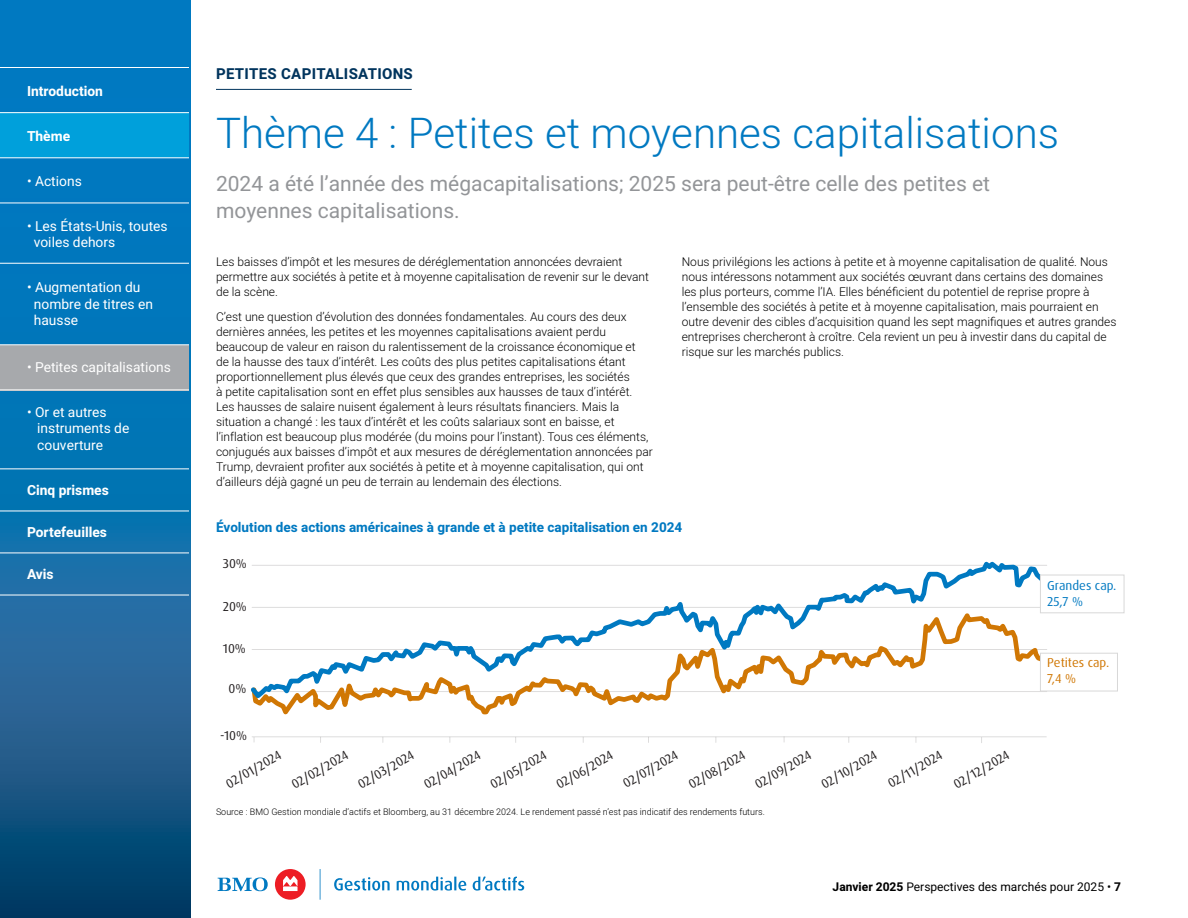
<style>
.page{position:relative;width:1188px;height:918px;background:#fff}
.page>*{position:absolute;margin:0;border:0;box-sizing:border-box;transform-origin:0 0}
.Heading_1{font:300 42px "Heebo";color:#0079c1}
.Paragraph_1{font:21px/27px "Heebo";color:#939598}
.Heading_2{font:700 15px "Heebo";letter-spacing:.02em;color:#00345d}
.t1{font:13.8px "Heebo";color:#fff}
.t2{font:700 13.8px "Heebo";color:#fff}
.t3{font:700 13.5px "Heebo";color:#0079c1}
.t4{font:12.9px "Dax Pro";color:#231f20}
.t5{font:12.9px/15.5px "Dax Pro";color:#0079c1}
.t6{font:12.9px/15.5px "Dax Pro";color:#d07704}
.t7{font:300 12px/15px "Heebo";color:#000}
.t8{font:12px "Heebo";color:#000}
.t9{font:300 9px "Heebo";color:#000}
.s1{font-weight:700}
</style>
<div class="page">
<div style="left:275px;top:869px;width:31px;height:31px;background:#ed1d24;border-radius:50%"></div>
<svg style="left:283px;top:876px;width:15px;height:15px"></svg>
<svg style="left:320px;top:869px;width:1px;height:31px"></svg>
<svg style="left:218px;top:877px;width:50px;height:14px"></svg>
<svg style="left:334px;top:877px;width:56px;height:14px"></svg>
<svg style="left:473px;top:876px;width:51px;height:15px"></svg>
<svg style="left:397px;top:877px;width:69px;height:14px"></svg>
<svg style="left:0;top:0;width:190px;height:918px;background:#0d6ba6"></svg>
<hr style="left:216px;top:89px;width:196px;height:1px;background:#00345d">
<hr style="left:252px;top:736px;width:795px;height:1px;background:#231f20">
<svg style="left:253px;top:702px;width:386px;height:13px"></svg>
<svg style="left:251px;top:561px;width:803px;height:141px"></svg>
<div style="left:1040px;top:575px;width:84px;height:38px;background:#fff"></div>
<div style="left:1040px;top:575px;width:84px;height:38px;border:1px solid #d8d8d8"></div>
<div style="left:1040px;top:653px;width:77px;height:38px;background:#fff"></div>
<div style="left:1040px;top:653px;width:78px;height:38px;border:1px solid #d8d8d8"></div>
<hr style="left:0;top:67px;width:189px;height:1px;background:#fff">
<div style="left:0;top:112px;width:189px;height:46px;background:#00a0db"></div>
<div style="left:0;top:345px;width:189px;height:45px;background:#a7a9ac"></div>
<hr style="left:0;top:112px;width:189px;height:1px;background:#fff">
<hr style="left:0;top:158px;width:189px;height:1px;background:#fff">
<hr style="left:0;top:203px;width:189px;height:1px;background:#fff">
<hr style="left:0;top:390px;width:189px;height:1px;background:#fff">
<hr style="left:0;top:553px;width:189px;height:1px;background:#fff">
<hr style="left:0;top:595px;width:189px;height:1px;background:#fff">
<hr style="left:0;top:263px;width:189px;height:1px;background:#fff">
<hr style="left:0;top:345px;width:189px;height:1px;background:#fff">
<hr style="left:0;top:469px;width:189px;height:1px;background:#fff">
<hr style="left:0;top:511px;width:189px;height:1px;background:#fff">
<p class="t2" style="left:27px;top:81px;width:77px">Introduction</p>
<p class="t2" style="left:27px;top:126px;width:45px">Thème</p>
<p class="t1" style="left:27px;top:171px;width:56px">• Actions</p>
<p class="t1" style="left:27px;top:216px;width:142px">• Les États-Unis, toutes</p>
<p class="t1" style="left:34px;top:233px;width:83px">voiles dehors</p>
<p class="t1" style="left:27px;top:278px;width:115px">• Augmentation du</p>
<p class="t1" style="left:34px;top:294px;width:121px">nombre de titres en</p>
<p class="t1" style="left:34px;top:311px;width:46px">hausse</p>
<p class="t1" style="left:27px;top:357px;width:146px">• Petites capitalisations</p>
<p class="t1" style="left:27px;top:402px;width:81px">• Or et autres</p>
<p class="t1" style="left:37px;top:419px;width:94px">instruments de</p>
<p class="t1" style="left:37px;top:435px;width:67px">couverture</p>
<p class="t2" style="left:27px;top:480px;width:83px">Cinq prismes</p>
<p class="t2" style="left:27px;top:522px;width:82px">Portefeuilles</p>
<p class="t2" style="left:27px;top:564px;width:28px">Avis</p>
<p class="Heading_2" style="left:216px;top:63px;width:198px">PETITES CAPITALISATIONS</p>
<p class="Heading_1" style="left:216px;top:104px;width:845px">Thème 4 : Petites et moyennes capitalisations</p>
<p class="Paragraph_1" style="left:216px;top:170px;width:776px">2024 a été l’année des mégacapitalisations; 2025 sera peut-être celle des petites et moyennes capitalisations.</p>
<p class="t7" style="left:216px;top:254px;width:435px">Les baisses d’impôt et les mesures de déréglementation annoncées devraient permettre aux sociétés à petite et à moyenne capitalisation de revenir sur le devant de la scène.</p>
<p class="t7" style="left:216px;top:310px;width:438px">C’est une question d’évolution des données fondamentales. Au cours des deux dernières années, les petites et les moyennes capitalisations avaient perdu beaucoup de valeur en raison du ralentissement de la croissance économique et<br>de la hausse des taux d’intérêt. Les coûts des plus petites capitalisations étant proportionnellement plus élevés que ceux des grandes entreprises, les sociétés<br>à petite capitalisation sont en effet plus sensibles aux hausses de taux d’intérêt.<br>Les hausses de salaire nuisent également à leurs résultats financiers. Mais la situation a changé : les taux d’intérêt et les coûts salariaux sont en baisse, et l’inflation est beaucoup plus modérée (du moins pour l’instant). Tous ces éléments, conjugués aux baisses d’impôt et aux mesures de déréglementation annoncées par Trump, devraient profiter aux sociétés à petite et à moyenne capitalisation, qui ont d’ailleurs déjà gagné un peu de terrain au lendemain des élections.</p>
<p class="t7" style="left:682px;top:254px;width:436px">Nous privilégions les actions à petite et à moyenne capitalisation de qualité. Nous nous intéressons notamment aux sociétés œuvrant dans certains des domaines les plus porteurs, comme l’IA. Elles bénéficient du potentiel de reprise propre à l’ensemble des sociétés à petite et à moyenne capitalisation, mais pourraient en outre devenir des cibles d’acquisition quand les sept magnifiques et autres grandes entreprises chercheront à croître. Cela revient un peu à investir dans du capital de risque sur les marchés publics.</p>
<p class="t3" style="left:216px;top:517px;width:468px">Évolution des actions américaines à grande et à petite capitalisation en 2024</p>
<p class="t4" style="left:223px;top:556px;width:26px">30%</p>
<p class="t4" style="left:223px;top:598px;width:26px">20%</p>
<p class="t4" style="left:223px;top:640px;width:25px">10%</p>
<p class="t4" style="left:228px;top:680px;width:19px">0%</p>
<p class="t4" style="left:220px;top:727px;width:29px">-10%</p>
<p class="t4" style="left:223px;top:778px;width:63px;rotate:-30deg">02/01/2024</p>
<p class="t4" style="left:288px;top:778px;width:64px;rotate:-30deg">02/02/2024</p>
<p class="t4" style="left:355px;top:778px;width:64px;rotate:-30deg">02/03/2024</p>
<p class="t4" style="left:421px;top:778px;width:64px;rotate:-30deg">02/04/2024</p>
<p class="t4" style="left:487px;top:778px;width:64px;rotate:-30deg">02/05/2024</p>
<p class="t4" style="left:553px;top:778px;width:65px;rotate:-30deg">02/06/2024</p>
<p class="t4" style="left:620px;top:777px;width:63px;rotate:-30deg">02/07/2024</p>
<p class="t4" style="left:685px;top:778px;width:65px;rotate:-30deg">02/08/2024</p>
<p class="t4" style="left:752px;top:778px;width:64px;rotate:-30deg">02/09/2024</p>
<p class="t4" style="left:818px;top:778px;width:64px;rotate:-30deg">02/10/2024</p>
<p class="t4" style="left:885px;top:777px;width:62px;rotate:-30deg">02/11/2024</p>
<p class="t4" style="left:950px;top:778px;width:64px;rotate:-30deg">02/12/2024</p>
<p class="t9" style="left:216px;top:805px;width:550px">Source : BMO Gestion mondiale d’actifs et Bloomberg, au 31 décembre 2024. Le rendement passé n’est pas indicatif des rendements futurs.</p>
<p class="t5" style="left:1047px;top:578px;width:71px">Grandes cap.<br>25,7 %</p>
<p class="t6" style="left:1047px;top:655px;width:63px">Petites cap.<br>7,4 %</p>
<p class="t8" style="left:833px;top:878px;width:290px"><span class="s1">Janvier 2025</span> Perspectives des marchés pour 2025 • <span class="s1">7</span></p>
</div>
